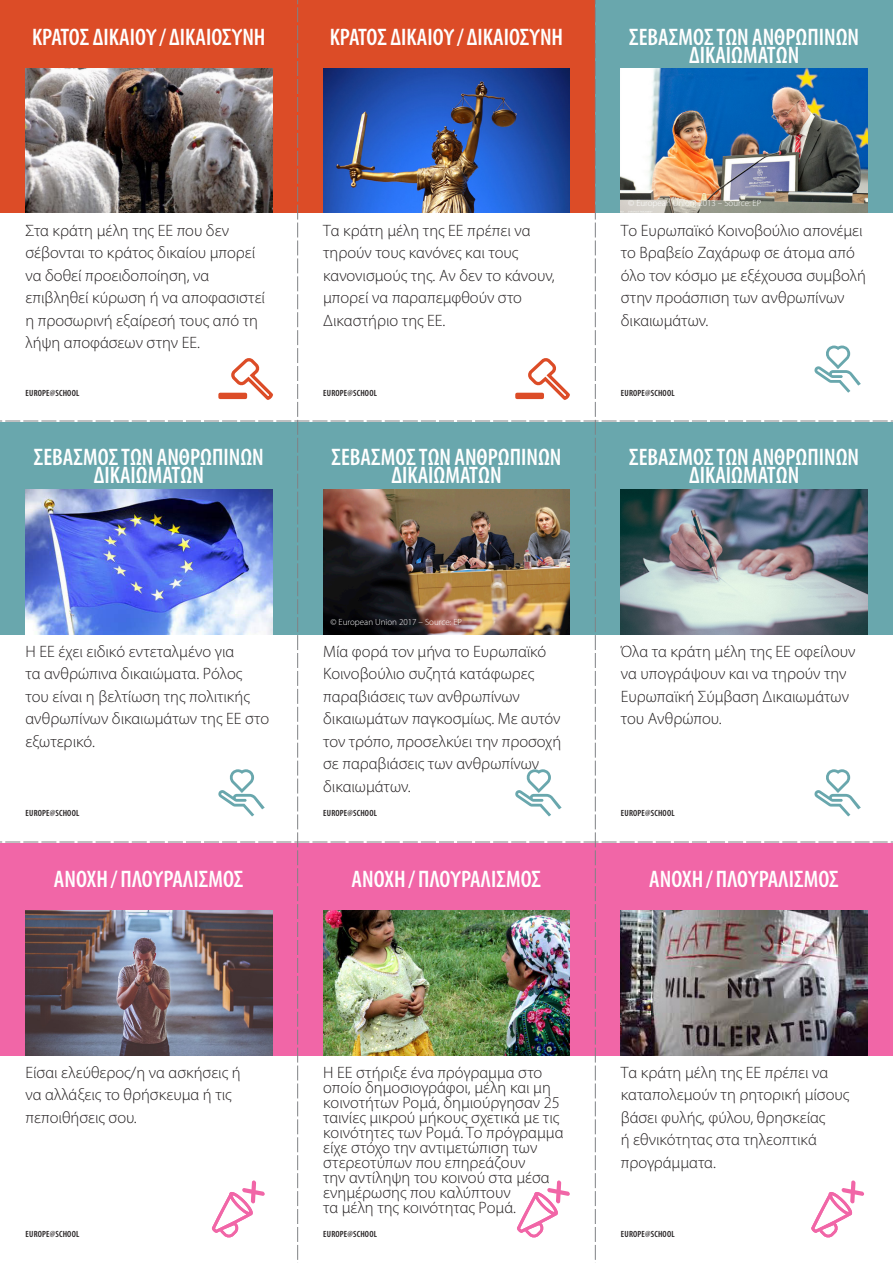
<style>
.page{position:relative;width:893px;height:1263px;background:#fff}
.page>*{position:absolute;margin:0;border:0;box-sizing:border-box;transform-origin:0 0}
.t1{font:600 condensed 24px/18px "Myriad Pro";color:#fff;text-align:center}
.BODY_spelkaarten{font:300 16.5px/22.5px "Myriad Pro";color:#231f20}
.t2{font:600 condensed 9px "Myriad Pro";letter-spacing:.02em;color:#231f20}
.BODY_spelkaarten-2{font:300 9px "Myriad Pro";color:#fff}
</style>
<div class="page">
<img style="left:0;top:0;width:893px;height:1263px">
<p class="t1" style="left:32px;top:27px;width:235px">ΚΡΆΤΟΣ ΔΙΚΑΊΟΥ / ΔΙΚΑΙΟΣΎΝΗ</p>
<p class="t1" style="left:330px;top:27px;width:235px">ΚΡΆΤΟΣ ΔΙΚΑΊΟΥ / ΔΙΚΑΙΟΣΎΝΗ</p>
<p class="t1" style="left:629px;top:27px;width:231px">ΣΕΒΑΣΜΌΣ ΤΩΝ ΑΝΘΡΩΠΊΝΩΝ<br>ΔΙΚΑΙΩΜΆΤΩΝ</p>
<p class="BODY_spelkaarten-2" style="left:628px;top:198px;width:135px">© European Union, 2013 – Source: EP</p>
<p class="BODY_spelkaarten" style="left:26px;top:219px;width:241px">Στα κράτη μέλη της ΕΕ που δεν σέβονται το κράτος δικαίου μπορεί να δοθεί προειδοποίηση, να επιβληθεί κύρωση ή να αποφασιστεί η προσωρινή εξαίρεσή τους από τη λήψη αποφάσεων στην ΕΕ.</p>
<p class="BODY_spelkaarten" style="left:323px;top:219px;width:233px">Τα κράτη μέλη της ΕΕ πρέπει να τηρούν τους κανόνες και τους κανονισμούς της. Αν δεν το κάνουν, μπορεί να παραπεμφθούν στο<br>Δικαστήριο της ΕΕ.</p>
<p class="BODY_spelkaarten" style="left:621px;top:219px;width:246px">Το Ευρωπαϊκό Κοινοβούλιο απονέμει το Βραβείο Ζαχάρωφ σε άτομα από όλο τον κόσμο με εξέχουσα συμβολή στην προάσπιση των ανθρωπίνων δικαιωμάτων.</p>
<p class="t2" style="left:26px;top:387px;width:55px">EUROPE@SCHOOL</p>
<p class="t2" style="left:323px;top:387px;width:55px">EUROPE@SCHOOL</p>
<p class="t2" style="left:621px;top:387px;width:55px">EUROPE@SCHOOL</p>
<p class="t1" style="left:34px;top:447px;width:231px">ΣΕΒΑΣΜΌΣ ΤΩΝ ΑΝΘΡΩΠΊΝΩΝ<br>ΔΙΚΑΙΩΜΆΤΩΝ</p>
<p class="t1" style="left:331px;top:447px;width:231px">ΣΕΒΑΣΜΌΣ ΤΩΝ ΑΝΘΡΩΠΊΝΩΝ<br>ΔΙΚΑΙΩΜΆΤΩΝ</p>
<p class="t1" style="left:629px;top:447px;width:231px">ΣΕΒΑΣΜΌΣ ΤΩΝ ΑΝΘΡΩΠΊΝΩΝ<br>ΔΙΚΑΙΩΜΆΤΩΝ</p>
<p class="BODY_spelkaarten-2" style="left:331px;top:617px;width:133px">© European Union 2017 – Source: EP</p>
<p class="BODY_spelkaarten" style="left:26px;top:640px;width:245px">Η ΕΕ έχει ειδικό εντεταλμένο για<br>τα ανθρώπινα δικαιώματα. Ρόλος του είναι η βελτίωση της πολιτικής ανθρωπίνων δικαιωμάτων της ΕΕ στο εξωτερικό.</p>
<p class="BODY_spelkaarten" style="left:323px;top:640px;width:240px">Μία φορά τον μήνα το Ευρωπαϊκό<br>Κοινοβούλιο συζητά κατάφωρες παραβιάσεις των ανθρωπίνων δικαιωμάτων παγκοσμίως. Με αυτόν τον τρόπο, προσελκύει την προσοχή σε παραβιάσεις των ανθρωπίνων δικαιωμάτων.</p>
<p class="BODY_spelkaarten" style="left:621px;top:640px;width:236px">Όλα τα κράτη μέλη της ΕΕ οφείλουν να υπογράψουν και να τηρούν την<br>Ευρωπαϊκή Σύμβαση Δικαιωμάτων του Ανθρώπου.</p>
<p class="t2" style="left:26px;top:807px;width:55px">EUROPE@SCHOOL</p>
<p class="t2" style="left:323px;top:807px;width:55px">EUROPE@SCHOOL</p>
<p class="t2" style="left:621px;top:807px;width:55px">EUROPE@SCHOOL</p>
<p class="t1" style="left:54px;top:869px;width:191px">ΑΝΟΧΉ / ΠΛΟΥΡΑΛΙΣΜΌΣ</p>
<p class="t1" style="left:352px;top:869px;width:191px">ΑΝΟΧΉ / ΠΛΟΥΡΑΛΙΣΜΌΣ</p>
<p class="t1" style="left:649px;top:869px;width:191px">ΑΝΟΧΉ / ΠΛΟΥΡΑΛΙΣΜΌΣ</p>
<p class="BODY_spelkaarten" style="left:26px;top:1061px;width:217px">Είσαι ελεύθερος/η να ασκήσεις ή να αλλάξεις το θρήσκευμα ή τις πεποιθήσεις σου.</p>
<p class="t2" style="left:26px;top:1228px;width:55px">EUROPE@SCHOOL</p>
<p class="BODY_spelkaarten" style="left:323px;top:1065px;width:242px;line-height:15px">Η ΕΕ στήριξε ένα πρόγραμμα στο οποίο δημοσιογράφοι, μέλη και μη κοινοτήτων Ρομά, δημιούργησαν 25 ταινίες μικρού μήκους σχετικά με τις κοινότητες των Ρομά. Το πρόγραμμα είχε στόχο την αντιμετώπιση των στερεοτύπων που επηρεάζουν<br>την αντίληψη του κοινού στα μέσα ενημέρωσης που καλύπτουν<br>τα μέλη της κοινότητας Ρομά.</p>
<p class="t2" style="left:323px;top:1228px;width:55px">EUROPE@SCHOOL</p>
<p class="BODY_spelkaarten" style="left:621px;top:1061px;width:230px">Τα κράτη μέλη της ΕΕ πρέπει να καταπολεμούν τη ρητορική μίσους βάσει φυλής, φύλου, θρησκείας<br>ή εθνικότητας στα τηλεοπτικά προγράμματα.</p>
<p class="t2" style="left:621px;top:1228px;width:55px">EUROPE@SCHOOL</p>
</div>
